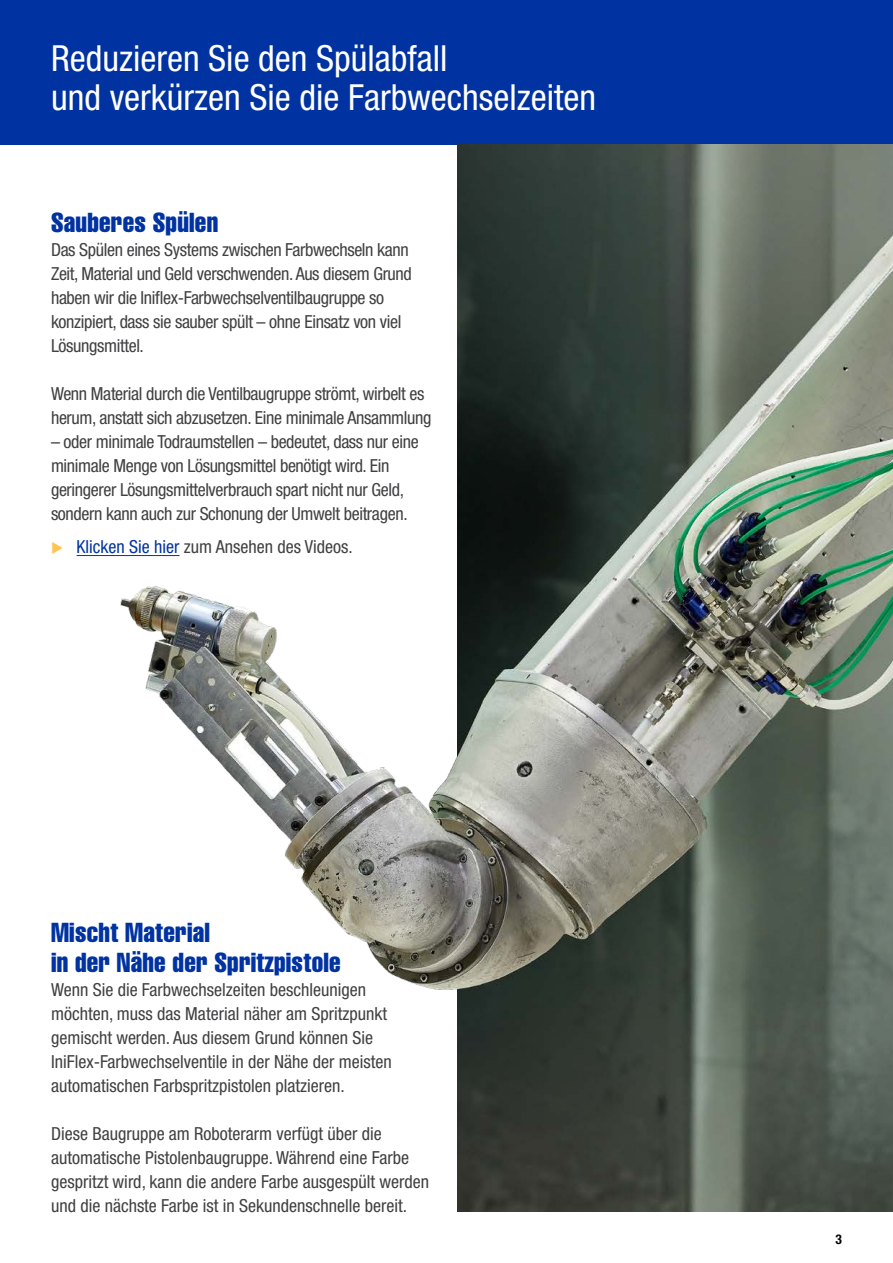
<style>
.page{position:relative;width:893px;height:1263px;background:#fff}
.page>*{position:absolute;margin:0;border:0;box-sizing:border-box;transform-origin:0 0}
.t1{font:condensed 36px/39px "Helvetica Neue LT Std";color:#fff}
.t2{font:27px/30px "Helvetica LT Std Comp";letter-spacing:.01em;color:#0033a1}
.t3{font:condensed 18px/24px "Helvetica Neue LT Std";letter-spacing:-.02em;color:#414042}
.t4{font:condensed 18px/24px "Helvetica Neue LT Std";color:#414042}
.t5{font:700 condensed 13.5px "Helvetica Neue LT Std";color:#000}
.s1{color:#0033a1}
</style>
<div class="page">
<div style="left:0;top:0;width:893px;height:144px;background:#0033a1"></div>
<img style="left:116px;top:555px;width:341px;height:435px">
<img style="left:457px;top:144px;width:436px;height:1068px">
<hr style="left:77px;top:555px;width:102px;height:1px;background:#0033a1">
<h1 class="t1" style="left:51px;top:39px;width:547px">Reduzieren Sie den Spülabfall<br>und verkürzen Sie die Farbwechselzeiten</h1>
<h2 class="t2" style="left:51px;top:207px;width:169px">Sauberes Spülen</h2>
<p class="t3" style="left:51px;top:238px;width:362px">Das Spülen eines Systems zwischen Farbwechseln kann Zeit, Material und Geld verschwenden. Aus diesem Grund haben wir die Iniflex-Farbwechselventilbaugruppe so konzipiert, dass sie sauber spült – ohne Einsatz von viel Lösungsmittel.</p>
<p class="t3" style="left:51px;top:381px;width:382px">Wenn Material durch die Ventilbaugruppe strömt, wirbelt es herum, anstatt sich abzusetzen. Eine minimale Ansammlung</p>
<p class="t3" style="left:51px;top:429px;width:369px">– oder minimale Todraumstellen – bedeutet, dass nur eine minimale Menge von Lösungsmittel benötigt wird. Ein geringerer Lösungsmittelverbrauch spart nicht nur Geld, sondern kann auch zur Schonung der Umwelt beitragen.</p>
<p class="t4" style="left:77px;top:534px;width:278px"><span class="s1">Klicken Sie hier</span> zum Ansehen des Videos.</p>
<h2 class="t2" style="left:51px;top:917px;width:291px">Mischt Material<br>in der Nähe der Spritzpistole</h2>
<p class="t4" style="left:51px;top:977px;width:342px">Wenn Sie die Farbwechselzeiten beschleunigen möchten, muss das Material näher am Spritzpunkt gemischt werden. Aus diesem Grund können Sie IniFlex-Farbwechselventile in der Nähe der meisten automatischen Farbspritzpistolen platzieren.</p>
<p class="t4" style="left:51px;top:1121px;width:380px">Diese Baugruppe am Roboterarm verfügt über die automatische Pistolenbaugruppe. Während eine Farbe gespritzt wird, kann die andere Farbe ausgespült werden und die nächste Farbe ist in Sekundenschnelle bereit.</p>
<p class="t5" style="left:835px;top:1231px;width:8px">3</p>
</div>
